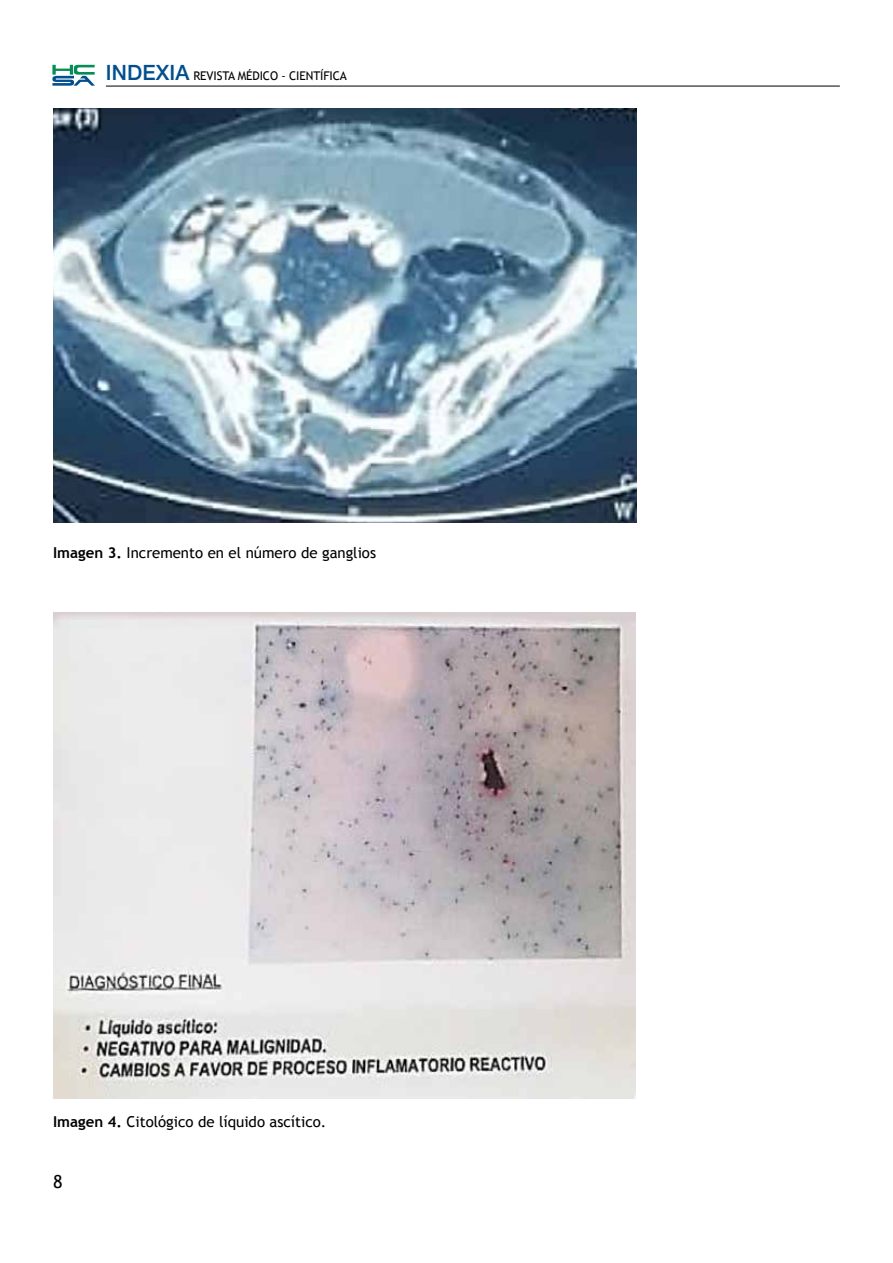
<style>
.page{position:relative;width:893px;height:1263px;background:#fff}
.page>*{position:absolute;margin:0;border:0;box-sizing:border-box;transform-origin:0 0}
.t1{font:18px "Trebuchet MS";color:#000}
.t2{font:15px "Trebuchet MS";color:#000}
.t3{font:12px "Trebuchet MS";letter-spacing:-.01em;color:#000}
.s1{font-family:"Helvetica Neue";font-weight:500;font-size:21px;color:#024f90}
.s2{font-weight:700}
</style>
<div class="page">
<hr style="left:106px;top:86px;width:734px;height:1px;background:#000">
<svg style="left:52px;top:65px;width:43px;height:21px"></svg>
<img style="left:53px;top:612px;width:582px;height:486px">
<img style="left:53px;top:108px;width:584px;height:414px">
<p class="t3" style="left:106px;top:69px;width:243px"><span class="s1">INDEXIA</span> REVISTA MÉDICO - CIENTÍFICA</p>
<p class="t2" style="left:53px;top:544px;width:324px"><span class="s2">Imagen 3.</span> Incremento en el número de ganglios</p>
<p class="t2" style="left:53px;top:1113px;width:275px"><span class="s2">Imagen 4.</span> Citológico de líquido ascítico.</p>
<p class="t1" style="left:53px;top:1170px;width:11px">8</p>
</div>
